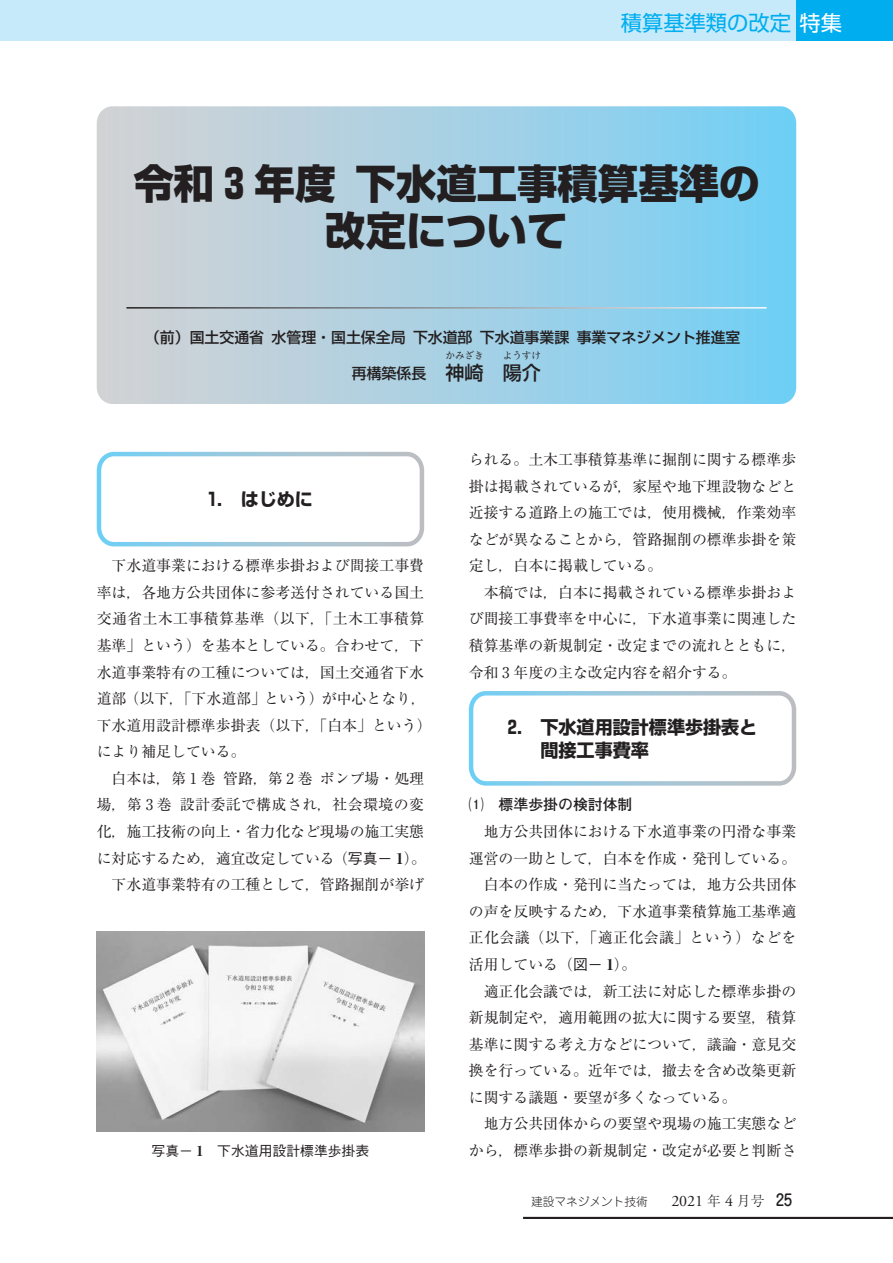
<style>
.page{position:relative;width:893px;height:1263px;background:#fff}
.page>*{position:absolute;margin:0;border:0;box-sizing:border-box;transform-origin:0 0}
.特集_タイトル{font:800 40.35px "Shin Go Pr 6 N";color:#231f20}
.特集_柱{font:21.3px "Shin Go Pr 6 N";color:#00aeef}
.タイトル_名前_氏名ルビ付{font:500 19.2px "Shin Go Pr 6 N";color:#231f20}
.t1{font:700 18px/23.4px "Shin Go Pr 6 N";color:#231f20}
.ノンブル{font:500 15.9px "Jun 34 Pro";color:#231f20}
.本文_14Q{font:14.85px/26.5px "Ryumin Pr 6 N";color:#231f20;text-align:justify}
.タイトル_名前_氏名ルビ付-2{font:500 14.85px "Shin Go Pr 6 N";color:#231f20}
.中見出し__1___太ゴ{font:700 14.85px "Futo Go B101 Pr 6 N";color:#231f20}
.キャプション{font:500 13.8px "Gothic BBB Pr 6 N";color:#231f20}
.t2{font:300 11.7px "Jun 101 Pro";color:#231f20}
.タイトル_名前_氏名ルビ付-3{font:9.6px "Ryumin Pr 6 N";color:#231f20}
.s1{color:#fff}
.s2{font-size:19.2px}
.s3{font-family:"Gothic BBB Pr 6 N";font-weight:500}
.s4{font-weight:800}
.s5{font-family:"Ryumin Pr 6 N";font-weight:800}
.s6{font-family:"Adobe Garamond Pro";font-weight:400;font-size:15.9px}
.s7{font-family:"Ryumin Pr 6 N";font-size:13.8px}
</style>
<div class="page">
<div style="left:795px;top:0;width:98px;height:40px;background:#00aeef"></div>
<div style="left:0;top:0;width:795px;height:40px;background:#c6eafa"></div>
<div style="left:97px;top:452px;width:327px;height:94px;border:4px solid #fff;border-radius:16px"></div>
<div style="left:469px;top:691px;width:327px;height:95px;border:4px solid #fff;border-radius:16px"></div>
<svg style="left:97px;top:106px;width:699px;height:298px;background:#a5d0e4"></svg>
<hr style="left:126px;top:307px;width:640px;height:2px;background:#fff">
<img style="left:97px;top:931px;width:327px;height:200px">
<hr style="left:523px;top:1217px;width:370px;height:2px;background:#231f20">
<p class="特集_柱" style="left:621px;top:6px;width:223px">積算基準類の改定<span class="s1">特集</span></p>
<p class="特集_タイトル" style="left:133px;top:152px;width:628px">令和 3 年度 下水道工事積算基準の</p>
<p class="特集_タイトル" style="left:325px;top:199px;width:244px">改定について</p>
<p class="タイトル_名前_氏名ルビ付-2" style="left:145px;top:325px;width:597px">（前）国土交通省 水管理・国土保全局 下水道部 下水道事業課 事業マネジメント推進室</p>
<p class="タイトル_名前_氏名ルビ付-2" style="left:352px;top:361px;width:114px">再構築係長 <span class="s2">神</span></p>
<p class="タイトル_名前_氏名ルビ付-3" style="left:445px;top:348px;width:40px">かみざき</p>
<p class="タイトル_名前_氏名ルビ付" style="left:465px;top:357px;width:21px">崎</p>
<p class="タイトル_名前_氏名ルビ付" style="left:503px;top:357px;width:40px">陽介</p>
<p class="タイトル_名前_氏名ルビ付-3" style="left:503px;top:348px;width:40px">ようすけ</p>
<p class="t1" style="left:208px;top:487px;width:107px">1.　はじめに</p>
<p class="本文_14Q" style="left:97px;top:552px;width:336px;text-align:left;text-indent:15px">下水道事業における標準歩掛および間接工事費率は，各地方公共団体に参考送付されている国土交通省土木工事積算基準（以下，「土木工事積算基準」という）を基本としている。合わせて，下水道事業特有の工種については，国土交通省下水道部（以下，「下水道部」という）が中心となり，下水道用設計標準歩掛表（以下，「白本」という）により補足している。</p>
<p class="本文_14Q" style="left:97px;top:764px;width:331px;text-align:left;text-indent:15px">白本は，第 1 巻 管路，第 2 巻 ポンプ場・処理場，第 3 巻 設計委託で構成され，社会環境の変化，施工技術の向上・省力化など現場の施工実態に対応するため，適宜改定している（<span class="s3">写真－</span> <span class="s4">1</span>）。</p>
<p class="本文_14Q" style="left:112px;top:871px;width:314px">下水道事業特有の工種として，管路掘削が挙げ</p>
<p class="キャプション" style="left:152px;top:1140px;width:219px">写真－ <span class="s5">1</span>　下水道用設計標準歩掛表</p>
<p class="本文_14Q" style="left:469px;top:445px;width:329px">られる。土木工事積算基準に掘削に関する標準歩掛は掲載されているが，家屋や地下埋設物などと近接する道路上の施工では，使用機械，作業効率などが異なることから，管路掘削の標準歩掛を策定し，白本に掲載している。</p>
<p class="本文_14Q" style="left:469px;top:578px;width:329px;text-indent:15px">本稿では，白本に掲載されている標準歩掛および間接工事費率を中心に，下水道事業に関連した積算基準の新規制定・改定までの流れとともに，令和 3 年度の主な改定内容を紹介する。</p>
<p class="t1" style="left:540px;top:715px;width:218px;text-indent:-33px">2.　下水道用設計標準歩掛表と間接工事費率</p>
<p class="中見出し__1___太ゴ" style="left:469px;top:793px;width:165px">⑴　標準歩掛の検討体制</p>
<p class="本文_14Q" style="left:469px;top:817px;width:329px;text-align:right">地方公共団体における下水道事業の円滑な事業運営の一助として，白本を作成・発刊している。</p>
<p class="本文_14Q" style="left:469px;top:870px;width:329px;text-indent:15px">白本の作成・発刊に当たっては，地方公共団体の声を反映するため，下水道事業積算施工基準適正化会議（以下，「適正化会議」という）などを活用している（<span class="s3">図－</span> <span class="s4">1</span>）。</p>
<p class="本文_14Q" style="left:469px;top:977px;width:329px;text-indent:15px">適正化会議では，新工法に対応した標準歩掛の新規制定や，適用範囲の拡大に関する要望，積算基準に関する考え方などについて，議論・意見交換を行っている。近年では，撤去を含め改築更新に関する議題・要望が多くなっている。</p>
<p class="本文_14Q" style="left:469px;top:1110px;width:329px;text-align:right">地方公共団体からの要望や現場の施工実態などから，標準歩掛の新規制定・改定が必要と判断さ</p>
<p class="t2" style="left:531px;top:1192px;width:235px">建設マネジメント技術　　<span class="s6">2021</span> <span class="s7">年</span> <span class="s6">4</span> <span class="s7">月号</span></p>
<p class="ノンブル" style="left:776px;top:1188px;width:17px">25</p>
</div>
